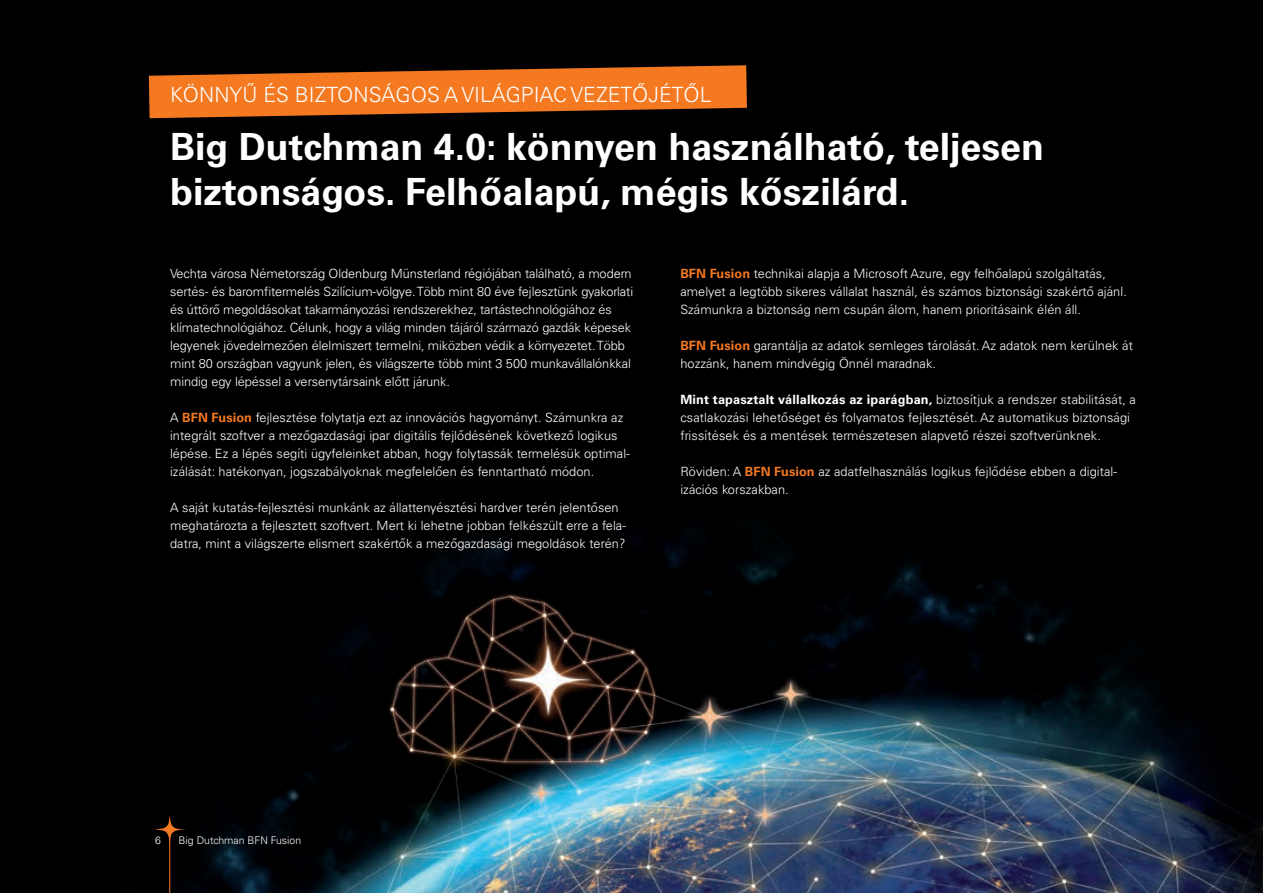
<style>
.page{position:relative;width:1263px;height:893px;background:#000001}
.page>*{position:absolute;margin:0;border:0;box-sizing:border-box;transform-origin:0 0}
.t1{font:700 37.5px/45px "Univers CE";color:#fff}
.t2{font:300 21px "Univers CE";color:#fff}
.t3{font:300 12.75px/18px "Univers CE";letter-spacing:.005em;color:#fff}
.t4{font:300 10.5px "Univers LT Std";color:#fff}
.s1{font-weight:700;color:#f47921}
.s2{font-weight:700}
</style>
<div class="page">
<img style="left:170px;top:532px;width:1093px;height:361px">
<svg style="left:149px;top:65px;width:598px;height:53px"></svg>
<svg style="left:154px;top:816px;width:32px;height:27px"></svg>
<hr style="left:169px;top:835px;width:1px;height:58px;background:#f47921">
<h2 class="t2" style="left:170px;top:83px;width:543px">KÖNNYŰ ÉS BIZTONSÁGOS A VILÁGPIAC VEZETŐJÉTŐL</h2>
<h1 class="t1" style="left:170px;top:125px;width:875px">Big Dutchman 4.0: könnyen használható, teljesen biztonságos. Felhőalapú, mégis kőszilárd.</h1>
<p class="t3" style="left:170px;top:265px;width:465px">Vechta városa Németország Oldenburg Münsterland régiójában található, a modern sertés- és baromfitermelés Szilícium-völgye. Több mint 80 éve fejlesztünk gyakorlati és úttörő megoldásokat takarmányozási rendszerekhez, tartástechnológiához és klímatechnológiához. Célunk, hogy a világ minden tájáról származó gazdák képesek legyenek jövedelmezően élelmiszert termelni, miközben védik a környezetet. Több mint 80 országban vagyunk jelen, és világszerte több mint 3 500 munkavállalónkkal mindig egy lépéssel a versenytársaink előtt járunk.</p>
<p class="t3" style="left:170px;top:409px;width:461px">A <span class="s1">BFN Fusion</span> fejlesztése folytatja ezt az innovációs hagyományt. Számunkra az integrált szoftver a mezőgazdasági ipar digitális fejlődésének következő logikus lépése. Ez a lépés segíti ügyfeleinket abban, hogy folytassák termelésük optimal&shy;izálását: hatékonyan, jogszabályoknak megfelelően és fenntartható módon.</p>
<p class="t3" style="left:170px;top:499px;width:457px">A saját kutatás-fejlesztési munkánk az állattenyésztési hardver terén jelentősen meghatározta a fejlesztett szoftvert. Mert ki lehetne jobban felkészült erre a fela&shy;datra, mint a világszerte elismert szakértők a mezőgazdasági megoldások terén?</p>
<p class="t3" style="left:680px;top:265px;width:448px"><span class="s1">BFN Fusion</span> technikai alapja a Microsoft Azure, egy felhőalapú szolgáltatás, amelyet a legtöbb sikeres vállalat használ, és számos biztonsági szakértő ajánl.<br>Számunkra a biztonság nem csupán álom, hanem prioritásaink élén áll.</p>
<p class="t3" style="left:680px;top:337px;width:454px"><span class="s1">BFN Fusion</span> garantálja az adatok semleges tárolását. Az adatok nem kerülnek át hozzánk, hanem mindvégig Önnél maradnak.</p>
<p class="t3" style="left:680px;top:391px;width:457px"><span class="s2">Mint tapasztalt vállalkozás az iparágban,</span> biztosítjuk a rendszer stabilitását, a csatlakozási lehetőséget és folyamatos fejlesztését. Az automatikus biztonsági frissítések és a mentések természetesen alapvető részei szoftverünknek.</p>
<p class="t3" style="left:680px;top:463px;width:438px">Röviden: A <span class="s1">BFN Fusion</span> az adatfelhasználás logikus fejlődése ebben a digital&shy;izációs korszakban.</p>
<p class="t4" style="left:155px;top:834px;width:7px">6</p>
<p class="t4" style="left:179px;top:834px;width:124px">Big Dutchman BFN Fusion</p>
</div>
